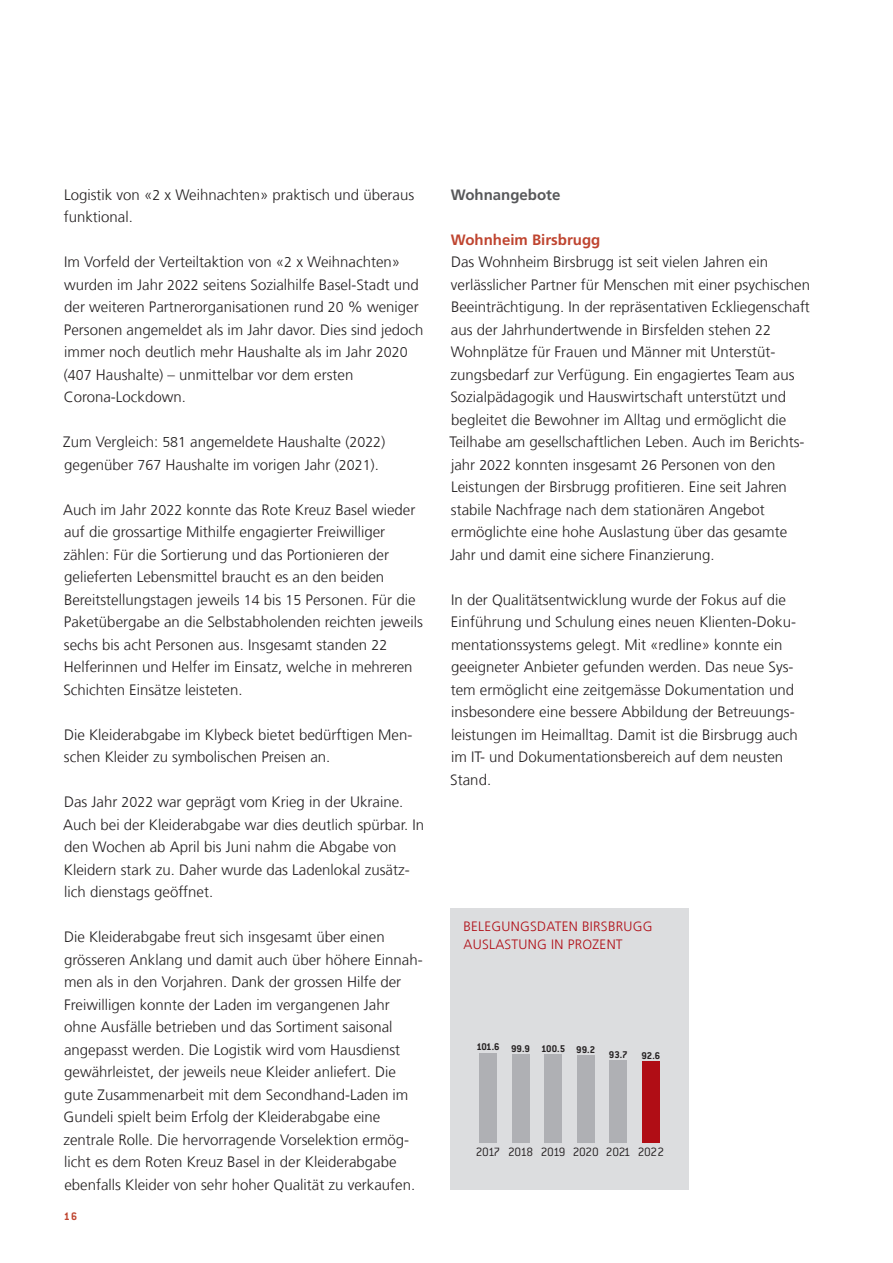
<style>
.page{position:relative;width:893px;height:1263px;background:#fff}
.page>*{position:absolute;margin:0;border:0;box-sizing:border-box;transform-origin:0 0}
.t1{font:300 15px/22.5px "Frutiger LT Com";color:#231f20}
.t2{font:700 15px "Frutiger LT Com";color:#bf4530}
.t3{font:700 15px "Frutiger LT Com";color:#57585a}
.t4{font:300 13.5px/18px "Frutiger LT Com";letter-spacing:.02em;color:#b00d15}
.t5{font:300 13.2px "Conduit ITC Std";letter-spacing:-.03em;color:#231f20}
.t6{font:700 12px "Conduit ITC Std";color:#bf4530}
.t7{font:700 10.8px "Conduit ITC Std";letter-spacing:-.02em;color:#231f20}
.t8{font:700 10.8px "Conduit ITC Std";letter-spacing:.005em;color:#231f20}
.s1{font-size:14.25px}
</style>
<div class="page">
<div style="left:451px;top:908px;width:238px;height:282px;background:#dcdddf"></div>
<div style="left:479px;top:1053px;width:18px;height:90px;background:#afb0b4"></div>
<div style="left:512px;top:1055px;width:17px;height:88px;background:#afb0b4"></div>
<div style="left:544px;top:1054px;width:18px;height:89px;background:#afb0b4"></div>
<div style="left:577px;top:1055px;width:17px;height:88px;background:#afb0b4"></div>
<div style="left:610px;top:1060px;width:17px;height:83px;background:#afb0b4"></div>
<div style="left:642px;top:1061px;width:18px;height:82px;background:#b00d15"></div>
<p class="t1" style="left:64px;top:183px;width:352px">Logistik von «<span class="s1">2</span> x Weihnachten» praktisch und überaus funktional.</p>
<p class="t1" style="left:64px;top:251px;width:361px">Im Vorfeld der Verteiltaktion von «<span class="s1">2</span> x Weihnachten» wurden im Jahr <span class="s1">2022</span> seitens Sozialhilfe Basel-Stadt und der weiteren Partnerorganisationen rund <span class="s1">20</span> % weniger Personen angemeldet als im Jahr davor. Dies sind jedoch immer noch deutlich mehr Haushalte als im Jahr <span class="s1">2020 </span>(<span class="s1">407</span> Haushalte) – unmittelbar vor dem ersten Corona-Lockdown.</p>
<p class="t1" style="left:63px;top:431px;width:324px">Zum Vergleich: <span class="s1">581</span> angemeldete Haushalte (<span class="s1">2022</span>) gegenüber <span class="s1">767</span> Haushalte im vorigen Jahr (<span class="s1">2021</span>).</p>
<p class="t1" style="left:63px;top:498px;width:361px">Auch im Jahr <span class="s1">2022</span> konnte das Rote Kreuz Basel wieder auf die grossartige Mithilfe engagierter Freiwilliger zählen: Für die Sortierung und das Portionieren der gelieferten Lebensmittel braucht es an den beiden Bereitstellungstagen jeweils <span class="s1">14</span> bis <span class="s1">15</span> Personen. Für die Paketübergabe an die Selbstabholenden reichten jeweils sechs bis acht Personen aus. Insgesamt standen <span class="s1">22<br></span>Helferinnen und Helfer im Einsatz, welche in mehreren Schichten Einsätze leisteten.</p>
<p class="t1" style="left:64px;top:723px;width:350px">Die Kleiderabgabe im Klybeck bietet bedürftigen Men&shy;schen Kleider zu symbolischen Preisen an.</p>
<p class="t1" style="left:63px;top:791px;width:363px">Das Jahr <span class="s1">2022</span> war geprägt vom Krieg in der Ukraine.<br>Auch bei der Kleiderabgabe war dies deutlich spürbar. In den Wochen ab April bis Juni nahm die Abgabe von Kleidern stark zu. Daher wurde das Ladenlokal zusätz&shy;lich dienstags geöffnet.</p>
<p class="t1" style="left:63px;top:926px;width:361px">Die Kleiderabgabe freut sich insgesamt über einen grösseren Anklang und damit auch über höhere Einnah&shy;men als in den Vorjahren. Dank der grossen Hilfe der Freiwilligen konnte der Laden im vergangenen Jahr ohne Ausfälle betrieben und das Sortiment saisonal angepasst werden. Die Logistik wird vom Hausdienst gewährleistet, der jeweils neue Kleider anliefert. Die gute Zusammenarbeit mit dem Secondhand-Laden im Gundeli spielt beim Erfolg der Kleiderabgabe eine zentrale Rolle. Die hervorragende Vorselektion ermög&shy;licht es dem Roten Kreuz Basel in der Kleiderabgabe ebenfalls Kleider von sehr hoher Qualität zu verkaufen.</p>
<p class="t6" style="left:64px;top:1209px;width:15px">16</p>
<p class="t3" style="left:451px;top:186px;width:111px">Wohnangebote</p>
<p class="t2" style="left:451px;top:231px;width:151px">Wohnheim Birsbrugg</p>
<p class="t1" style="left:449px;top:251px;width:362px">Das Wohnheim Birsbrugg ist seit vielen Jahren ein verlässlicher Partner für Menschen mit einer psychischen Beeinträchtigung. In der repräsentativen Eckliegenschaft aus der Jahrhundertwende in Birsfelden stehen <span class="s1">22<br></span>Wohnplätze für Frauen und Männer mit Unterstüt&shy;zungsbedarf zur Verfügung. Ein engagiertes Team aus Sozialpädagogik und Hauswirtschaft unterstützt und begleitet die Bewohner im Alltag und ermöglicht die Teilhabe am gesellschaftlichen Leben. Auch im Berichts&shy;jahr <span class="s1">2022</span> konnten insgesamt <span class="s1">26</span> Personen von den Leistungen der Birsbrugg profitieren. Eine seit Jahren stabile Nachfrage nach dem stationären Angebot ermöglichte eine hohe Auslastung über das gesamte Jahr und damit eine sichere Finanzierung.</p>
<p class="t1" style="left:450px;top:588px;width:349px">In der Qualitätsentwicklung wurde der Fokus auf die Einführung und Schulung eines neuen Klienten-Doku&shy;mentationssystems gelegt. Mit «redline» konnte ein geeigneter Anbieter gefunden werden. Das neue Sys&shy;tem ermöglicht eine zeitgemässe Dokumentation und insbesondere eine bessere Abbildung der Betreuungs&shy;leistungen im Heimalltag. Damit ist die Birsbrugg auch im IT- und Dokumentationsbereich auf dem neusten Stand.</p>
<p class="t4" style="left:463px;top:918px;width:191px">BELEGUNGSDATEN BIRSBRUGG<br>AUSLASTUNG IN PROZENT</p>
<p class="t7" style="left:476px;top:1042px;width:120px">101.6 99.9 100.5 99.2</p>
<p class="t8" style="left:609px;top:1048px;width:20px">93.7</p>
<p class="t8" style="left:641px;top:1049px;width:20px">92.6</p>
<p class="t5" style="left:476px;top:1144px;width:190px">2017 2018 2019 2020 2021 2022</p>
</div>
